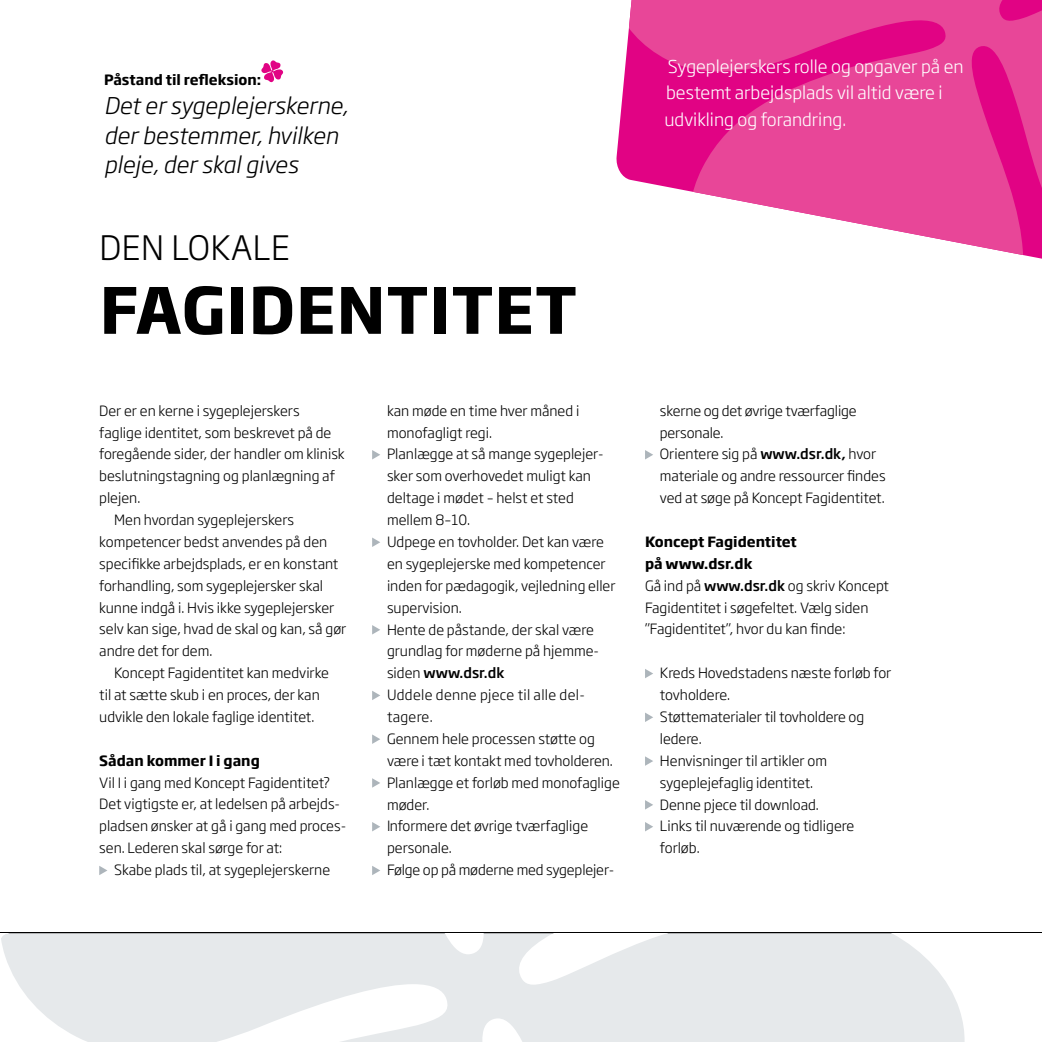
<style>
.page{position:relative;width:1042px;height:1042px;background:#fff}
.page>*{position:absolute;margin:0;border:0;box-sizing:border-box;transform-origin:0 0}
.t1{font:700 63px "Soho Gothic Pro";letter-spacing:.015em;color:#000}
.t2{font:300 33.25px "Soho Gothic Pro";letter-spacing:.015em;color:#000}
.t3{font:italic 300 22.75px/29.8px "Soho Gothic Pro";color:#000}
.t4{font:300 17.5px/26.2px "Soho Gothic Pro";color:#fff}
.t5{font:300 14px/21.9px "Soho Gothic Pro";color:#000}
.t6{font:700 14px "Soho Gothic Pro";color:#000}
.s1{font-weight:500}
.s2{font-weight:700}
</style>
<div class="page">
<hr style="left:0;top:932px;width:1042px;height:1px;background:#000">
<svg style="left:1px;top:933px;width:964px;height:109px;fill:#e6e9eb"></svg>
<svg style="left:8px;top:933px;width:883px;height:1px"></svg>
<svg style="left:99px;top:866px;width:8px;height:9px"></svg>
<svg style="left:372px;top:450px;width:8px;height:9px"></svg>
<svg style="left:372px;top:537px;width:8px;height:10px"></svg>
<svg style="left:372px;top:625px;width:8px;height:9px"></svg>
<svg style="left:372px;top:691px;width:8px;height:9px"></svg>
<svg style="left:372px;top:734px;width:8px;height:10px"></svg>
<svg style="left:372px;top:778px;width:8px;height:10px"></svg>
<svg style="left:372px;top:822px;width:8px;height:9px"></svg>
<svg style="left:372px;top:866px;width:8px;height:9px"></svg>
<svg style="left:645px;top:450px;width:8px;height:9px"></svg>
<svg style="left:645px;top:669px;width:8px;height:9px"></svg>
<svg style="left:645px;top:712px;width:8px;height:10px"></svg>
<svg style="left:645px;top:756px;width:8px;height:10px"></svg>
<svg style="left:645px;top:800px;width:8px;height:9px"></svg>
<svg style="left:645px;top:822px;width:8px;height:9px"></svg>
<svg style="left:616px;top:0;width:426px;height:259px;fill:#e84698"></svg>
<svg style="left:261px;top:60px;width:23px;height:23px"></svg>
<p class="t6" style="left:104px;top:69px;width:159px">Påstand til refleksion:</p>
<h3 class="t3" style="left:104px;top:89px;width:245px">Det er sygeplejerskerne, der bestemmer, hvilken pleje, der skal gives</h3>
<h2 class="t2" style="left:99px;top:222px;width:192px">den LOKALe</h2>
<h1 class="t1" style="left:100px;top:260px;width:479px">FagiDentitet</h1>
<p class="t4" style="left:664px;top:53px;width:301px">Sygeplejerskers rolle og opgaver på en bestemt arbejdsplads vil altid være i udvikling og forandring.</p>
<p class="t5" style="left:99px;top:399px;width:202px">der er en kerne i sygeplejerskers</p>
<p class="t5" style="left:99px;top:421px;width:234px">faglige identitet, som beskrevet på de</p>
<p class="t5" style="left:99px;top:442px;width:247px">foregående sider, der handler om klinisk</p>
<p class="t5" style="left:99px;top:464px;width:237px">beslutningstagning og planlægning af</p>
<p class="t5" style="left:99px;top:486px;width:43px">plejen.</p>
<p class="t5" style="left:114px;top:508px;width:181px">Men hvordan sygeplejerskers</p>
<p class="t5" style="left:99px;top:530px;width:230px">kompetencer bedst anvendes på den</p>
<p class="t5" style="left:99px;top:552px;width:241px">specifikke arbejdsplads, er en konstant</p>
<p class="t5" style="left:99px;top:574px;width:225px">forhandling, som sygeplejersker skal</p>
<p class="t5" style="left:99px;top:596px;width:237px">kunne indgå i. Hvis ikke sygeplejersker</p>
<p class="t5" style="left:99px;top:617px;width:249px">selv kan sige, hvad de skal og kan, så gør</p>
<p class="t5" style="left:99px;top:639px;width:115px">andre det for dem.</p>
<p class="t5" style="left:114px;top:661px;width:216px">Koncept Fagidentitet kan medvirke</p>
<p class="t5" style="left:99px;top:683px;width:222px">til at sætte skub i en proces, der kan</p>
<p class="t5" style="left:99px;top:705px;width:217px">udvikle den lokale faglige identitet.</p>
<p class="t6" style="left:99px;top:749px;width:162px">Sådan kommer i i gang</p>
<p class="t5" style="left:99px;top:770px;width:248px">Vil i i gang med Koncept Fagidentitet? det vigtigste er, at ledelsen på arbejds&shy;pladsen ønsker at gå i gang med proces&shy;sen. Lederen skal sørge for at:</p>
<p class="t5" style="left:114px;top:858px;width:218px">Skabe plads til, at sygeplejerskerne</p>
<p class="t5" style="left:387px;top:399px;width:234px">kan møde en time hver måned i monofagligt regi.<br>Planlægge at så mange sygeplejer&shy;sker som overhovedet muligt kan deltage i mødet – helst et sted mellem 8–10.<br>Udpege en tovholder. det kan være en sygeplej erske med kompetencer inden for pædagogik, vejledning eller super vision.<br>Hente de påstande, der skal være grund lag for møderne på hjemme&shy;siden <span class="s1">www.dsr.dk<br></span>Uddele denne pjece til alle del&shy;tagere.<br>Gennem hele processen støtte og være i tæt kontakt med tovholderen.<br>Planlægge et forløb med monofaglige møder.<br>informere det øvrige tværfaglige<br>per sonale.<br>Følge op på møderne med sygeplejer-</p>
<p class="t5" style="left:660px;top:399px;width:227px">skerne og det øvrige tværfaglige<br>per sonale.<br>Orientere sig på <span class="s1">www.dsr.dk,</span> hvor materiale og andre ressourcer findes ved at søge på Koncept Fagidentitet.</p>
<p class="t5" style="left:645px;top:530px;width:245px"><span class="s2">Koncept Fagidentitet<br>på www.dsr.dk<br></span>Gå ind på <span class="s1">www.dsr.dk</span> og skriv Koncept<br>Fagidentitet i søgefeltet. Vælg siden ”Fag identitet”, hvor du kan finde:</p>
<p class="t5" style="left:660px;top:661px;width:233px">Kreds Hovedstadens næste forløb for tovholdere.<br>Støttematerialer til tovholdere og ledere.<br>Henvisninger til artikler om<br>sygepleje faglig identitet.<br>denne pjece til download.<br>Links til nuværende og tidligere forløb.</p>
</div>
